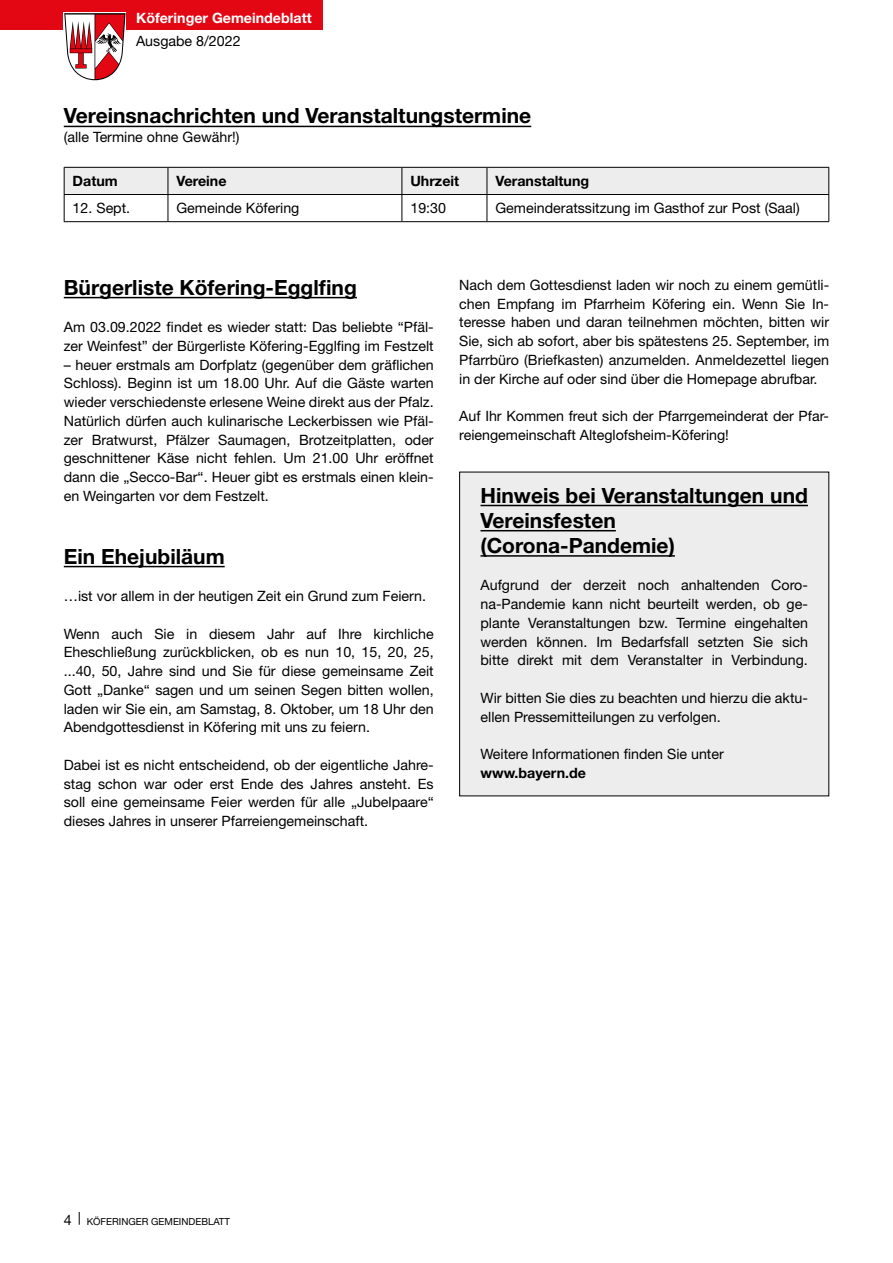
<style>
.page{position:relative;width:893px;height:1263px;background:#fff}
.page>*{position:absolute;margin:0;border:0;box-sizing:border-box;transform-origin:0 0}
.t1{font:700 21px/25.2px "Helvetica Neue LT Std";color:#000}
.t2{font:14.25px/18.8px "Helvetica Neue LT Std";color:#000;text-align:justify}
.t3{font:700 14.25px "Helvetica Neue LT Std";color:#000}
.t4{font:700 14.25px "Helvetica Neue LT Std";color:#fff}
.t5{font:9.75px "Helvetica Neue LT Std";color:#000}
.s1{font-size:14.25px}
</style>
<div class="page">
<div style="left:0;top:0;width:323px;height:30px;background:#e30613"></div>
<svg style="left:64px;top:13px;width:62px;height:67px"></svg>
<svg style="left:79px;top:1212px;width:1px;height:13px"></svg>
<div style="left:460px;top:472px;width:369px;height:324px;background:#ededed"></div>
<hr style="left:64px;top:126px;width:467px;height:1px;background:#000">
<svg style="left:64px;top:167px;width:765px;height:54px"></svg>
<hr style="left:64px;top:221px;width:104px;height:1px;background:#000">
<hr style="left:168px;top:221px;width:234px;height:1px;background:#000">
<hr style="left:402px;top:221px;width:85px;height:1px;background:#000">
<hr style="left:487px;top:221px;width:342px;height:1px;background:#000">
<hr style="left:64px;top:297px;width:293px;height:1px;background:#000">
<hr style="left:64px;top:566px;width:161px;height:1px;background:#000">
<hr style="left:480px;top:505px;width:328px;height:1px;background:#000">
<hr style="left:480px;top:530px;width:136px;height:1px;background:#000">
<hr style="left:480px;top:555px;width:195px;height:2px;background:#000">
<p class="t4" style="left:136px;top:9px;width:177px">Köferinger Gemeindeblatt</p>
<p class="t2" style="left:136px;top:31px;width:106px">Ausgabe 8/2022</p>
<h1 class="t1" style="left:64px;top:103px;width:469px">Vereinsnachrichten und Veranstaltungstermine</h1>
<p class="t2" style="left:64px;top:128px;width:177px">(alle Termine ohne Gewähr!)</p>
<p class="t3" style="left:73px;top:172px;width:47px">Datum</p>
<p class="t3" style="left:176px;top:172px;width:52px">Vereine</p>
<p class="t3" style="left:410px;top:172px;width:50px">Uhrzeit</p>
<p class="t3" style="left:495px;top:172px;width:95px">Veranstaltung</p>
<p class="t2" style="left:73px;top:199px;width:59px">12. Sept.</p>
<p class="t2" style="left:176px;top:199px;width:124px">Gemeinde Köfering</p>
<p class="t2" style="left:410px;top:199px;width:37px">19:30</p>
<p class="t2" style="left:495px;top:199px;width:306px">Gemeinderatssitzung im Gasthof zur Post (Saal)</p>
<h1 class="t1" style="left:64px;top:274px;width:295px">Bürgerliste Köfering-Egglfing</h1>
<p class="t2" style="left:64px;top:317px;width:371px">Am 03.09.2022 findet es wieder statt: Das beliebte “Pfäl&shy;zer Weinfest” der Bürgerliste Köfering-Egglfing im Festzelt</p>
<p class="t2" style="left:64px;top:355px;width:371px">– heuer erstmals am Dorfplatz (gegenüber dem gräflichen Schloss). Beginn ist um 18.00 Uhr. Auf die Gäste warten wieder verschiedenste erlesene Weine direkt aus der Pfalz.<br>Natürlich dürfen auch kulinarische Leckerbissen wie Pfäl&shy;zer Bratwurst, Pfälzer Saumagen, Brotzeitplatten, oder geschnittener Käse nicht fehlen. Um 21.00 Uhr eröffnet dann die „Secco-Bar“. Heuer gibt es erstmals einen klein&shy;en Weingarten vor dem Festzelt.</p>
<h1 class="t1" style="left:64px;top:543px;width:162px">Ein Ehejubiläum</h1>
<p class="t2" style="left:64px;top:586px;width:364px">…ist vor allem in der heutigen Zeit ein Grund zum Feiern.</p>
<p class="t2" style="left:64px;top:624px;width:371px">Wenn auch Sie in diesem Jahr auf Ihre kirchliche Eheschließung zurückblicken, ob es nun 10, 15, 20, 25, ...40, 50, Jahre sind und Sie für diese gemeinsame Zeit Gott „Danke“ sagen und um seinen Segen bitten wollen, laden wir Sie ein, am Samstag, 8. Oktober, um 18 Uhr den Abendgottesdienst in Köfering mit uns zu feiern.</p>
<p class="t2" style="left:64px;top:755px;width:371px">Dabei ist es nicht entscheidend, ob der eigentliche Jahre&shy;stag schon war oder erst Ende des Jahres ansteht. Es soll eine gemeinsame Feier werden für alle „Jubelpaare“ dieses Jahres in unserer Pfarreiengemeinschaft.</p>
<p class="t2" style="left:459px;top:275px;width:371px">Nach dem Gottesdienst laden wir noch zu einem gemütli&shy;chen Empfang im Pfarrheim Köfering ein. Wenn Sie In&shy;teresse haben und daran teilnehmen möchten, bitten wir Sie, sich ab sofort, aber bis spätestens 25. September, im Pfarrbüro (Briefkasten) anzumelden. Anmeldezettel liegen in der Kirche auf oder sind über die Homepage abrufbar.</p>
<p class="t2" style="left:459px;top:406px;width:371px">Auf Ihr Kommen freut sich der Pfarrgemeinderat der Pfar&shy;reiengemeinschaft Alteglofsheim-Köfering!</p>
<h1 class="t1" style="left:480px;top:482px;width:329px">Hinweis bei Veranstaltungen und<br>Vereinsfesten (Corona-Pandemie)</h1>
<p class="t2" style="left:480px;top:576px;width:329px">Aufgrund der derzeit noch anhaltenden Coro&shy;na-Pandemie kann nicht beurteilt werden, ob ge&shy;plante Veranstaltungen bzw. Termine eingehalten werden können. Im Bedarfsfall setzten Sie sich bitte direkt mit dem Veranstalter in Verbindung.</p>
<p class="t2" style="left:480px;top:688px;width:329px">Wir bitten Sie dies zu beachten und hierzu die aktu&shy;ellen Pressemitteilungen zu verfolgen.</p>
<p class="t2" style="left:480px;top:744px;width:245px">Weitere Informationen finden Sie unter</p>
<p class="t3" style="left:480px;top:764px;width:107px">www.bayern.de</p>
<p class="t5" style="left:64px;top:1215px;width:168px"><span class="s1">4</span> KÖFERINGER GEMEINDEBLATT</p>
</div>
